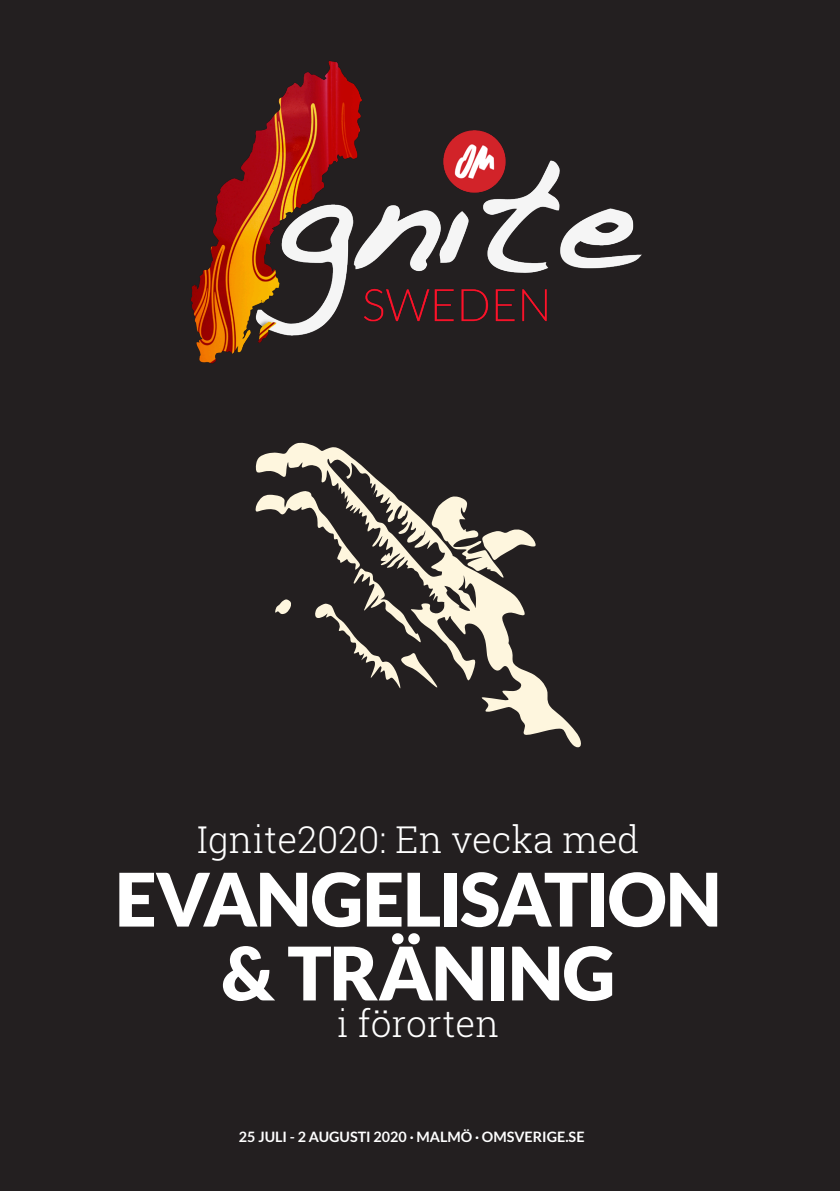
<style>
.page{position:relative;width:840px;height:1191px;background:#fff}
.page>*{position:absolute;margin:0;border:0;box-sizing:border-box;transform-origin:0 0}
.t1{font:900 73.8px/73.8px "Lato";letter-spacing:-.02em;color:#fff;text-align:center}
.t2{font:300 37px "Roboto Slab";color:#fff}
.t3{font:700 14.4px "Lato";color:#fff}
</style>
<div class="page">
<div style="left:0;top:0;width:839px;height:1191px;background:#231f20"></div>
<svg style="left:255px;top:443px;width:325px;height:304px"></svg>
<img style="left:191px;top:61px;width:451px;height:303px">
<h2 class="t2" style="left:197px;top:824px;width:444px">Ignite2020: En vecka med</h2>
<h1 class="t1" style="left:115px;top:864px;width:608px">EVANGELISATION &amp; TRÄNING</h1>
<h2 class="t2" style="left:337px;top:1008px;width:163px">i förorten</h2>
<p class="t3" style="left:239px;top:1128px;width:347px">25 JULI - 2 AUGUSTI 2020 · MALMÖ · OMSVERIGE.SE</p>
</div>
